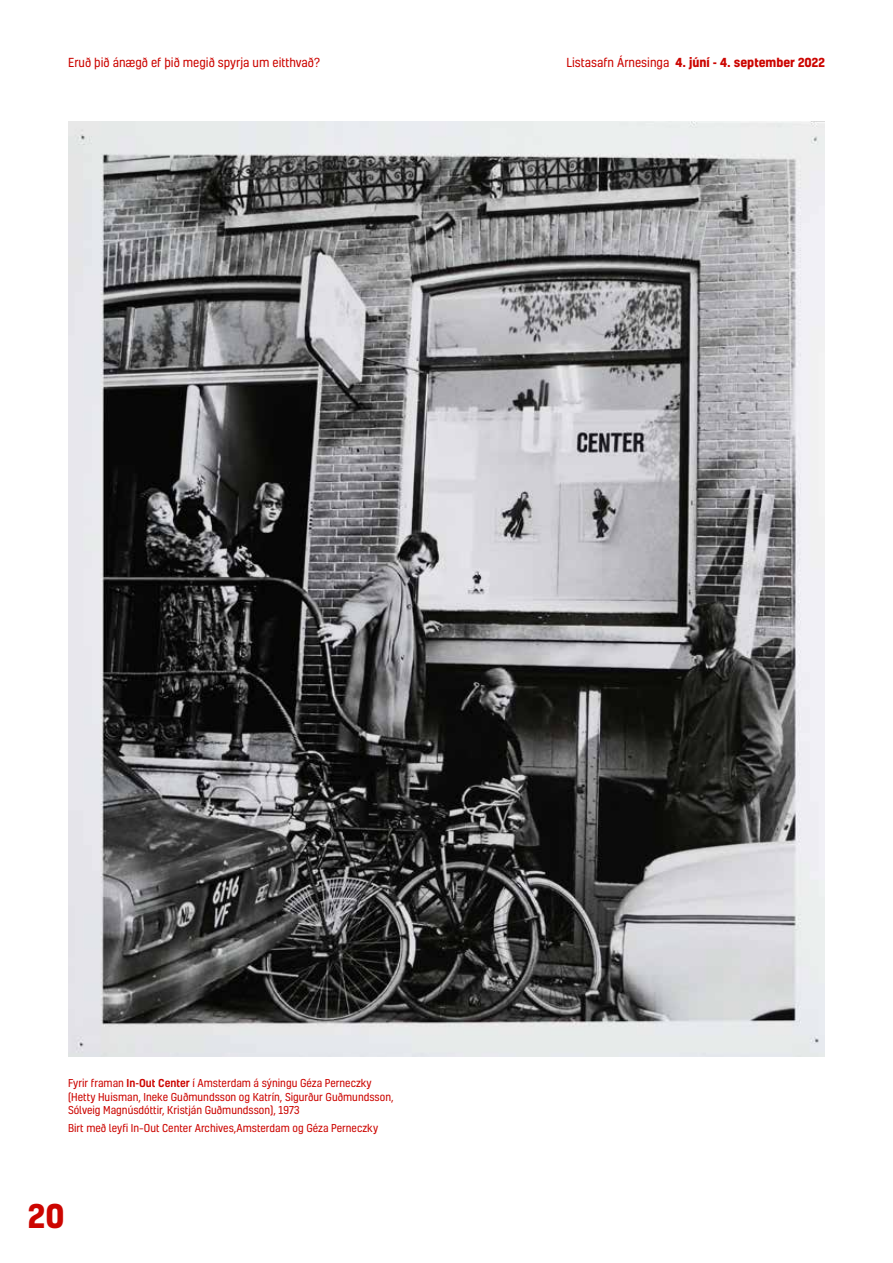
<style>
.page{position:relative;width:893px;height:1263px;background:#fff}
.page>*{position:absolute;margin:0;border:0;box-sizing:border-box;transform-origin:0 0}
.t1{font:700 31.5px "Kelson";color:#cc0500}
.t2{font:700 12px "Kelson";color:#cc0500}
.t3{font:12px "Kelson";color:#cc0500}
.t4{font:10.5px/13.5px "Kelson";color:#cc0500}
.s1{font-weight:400}
.s2{font-weight:500}
</style>
<div class="page">
<img style="left:68px;top:121px;width:757px;height:936px">
<p class="t3" style="left:68px;top:54px;width:253px">Eruð þið ánægð ef þið megið spyrja um eitthvað?</p>
<p class="t2" style="left:566px;top:54px;width:260px"><span class="s1">Listasafn Árnesinga</span> 4. júní - 4. september 2022</p>
<p class="t4" style="left:68px;top:1076px;width:327px">Fyrir framan <span class="s2">In-Out Center</span> í Amsterdam á sýningu Géza Perneczky (Hetty Huisman, Ineke Guðmundsson og Katrín, Sigurður Guðmundsson,<br>Sólveig Magnúsdóttir, Kristján Guðmundsson), 1973</p>
<p class="t4" style="left:68px;top:1121px;width:312px">Birt með leyfi In–Out Center Archives,Amsterdam og Géza Perneczky</p>
<h1 class="t1" style="left:28px;top:1194px;width:38px">20</h1>
</div>
